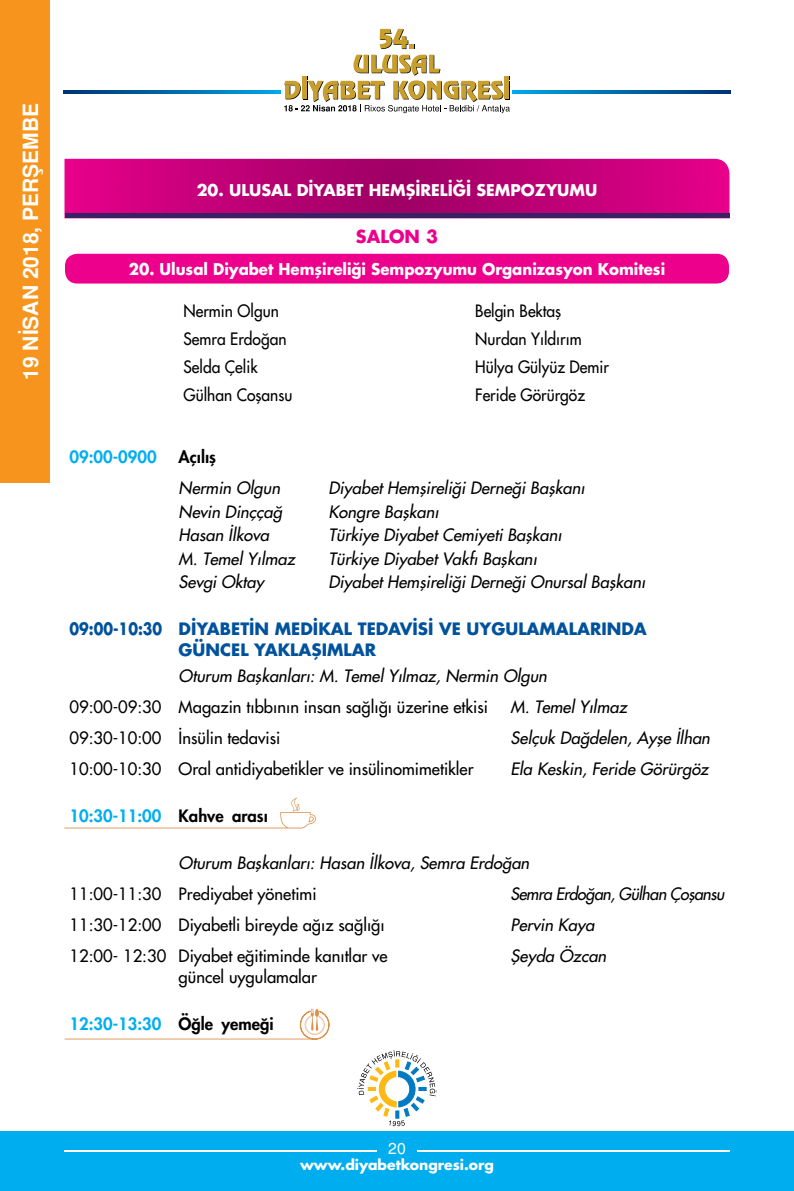
<style>
.page{position:relative;width:794px;height:1191px;background:#fff}
.page>*{position:absolute;margin:0;border:0;box-sizing:border-box;transform-origin:0 0}
.t1{font:700 21px "Helvetica Tr";color:#fff}
.t2{font:17.5px "Futura Bold Tr";color:#ec008c}
.t3{font:16.62px "Futura Italic Tr";color:#000}
.t4{font:16.62px "Futura Normal Tr";color:#000}
.t5{font:16.62px "Futura Normal Tr";color:#000;scale:.94 1}
.t6{font:16.62px/21px "Futura Bold Tr";color:#00529c;scale:.85 1}
.t7{font:16.62px "Futura Heavy Tr";color:#00aeef}
.t8{font:16.62px "Futura Italic Tr";letter-spacing:-.03em;color:#000}
.t9{font:16.62px "Futura Heavy Tr";color:#000}
.t10{font:15.75px "Futura Bold Tr";color:#fff;scale:.95 1}
.t11{font:15.75px "Futura Bold Tr";color:#fff}
.t12{font:15.75px "Helvetica Normal Tr";color:#fff}
.t13{font:14px "Futura Bold Tr";color:#fff}
.s1{color:#000}
</style>
<div class="page">
<div style="left:0;top:0;width:50px;height:483px;background:#f7941e"></div>
<div style="left:0;top:1131px;width:794px;height:60px;background:#00aeef"></div>
<hr style="left:417px;top:1149px;width:313px;height:2px;background:#fff">
<hr style="left:64px;top:1149px;width:312px;height:2px;background:#fff">
<svg style="left:64px;top:90px;width:217px;height:3px"></svg>
<svg style="left:512px;top:90px;width:218px;height:3px"></svg>
<svg style="left:379px;top:29px;width:35px;height:20px"></svg>
<svg style="left:284px;top:55px;width:226px;height:58px"></svg>
<svg style="left:64px;top:1008px;width:266px;height:32px"></svg>
<svg style="left:64px;top:159px;width:665px;height:54px;background:#c10077"></svg>
<div style="left:64px;top:213px;width:665px;height:5px;background:#3a2163"></div>
<svg style="left:64px;top:797px;width:252px;height:31px"></svg>
<div style="left:65px;top:254px;width:664px;height:29px;background:#ec008c;border-radius:12px"></div>
<svg style="left:357px;top:1050px;width:80px;height:76px"></svg>
<p class="t1" style="left:18px;top:380px;width:278px;rotate:-90deg">19 NİSAN 2018, PERŞEMBE</p>
<p class="t11" style="left:197px;top:179px;width:402px">20. ULUSAL DİYABET HEMŞİRELİĞİ SEMPOZYUMU</p>
<p class="t2" style="left:356px;top:224px;width:25px">Salon</p>
<p class="t2" style="left:426px;top:224px;width:14px">3</p>
<p class="t10" style="left:129px;top:258px;width:566px">20. Ulusal Diyabet Hemşireliği Sempozyumu Organizasyon Komitesi</p>
<p class="t5" style="left:184px;top:300px;width:103px">Nermin Olgun</p>
<p class="t5" style="left:475px;top:300px;width:93px">Belgin Bektaş</p>
<p class="t5" style="left:184px;top:328px;width:111px">Semra Erdoğan</p>
<p class="t5" style="left:475px;top:328px;width:115px">Nurdan Yıldırım</p>
<p class="t5" style="left:184px;top:356px;width:80px">Selda Çelik</p>
<p class="t5" style="left:475px;top:356px;width:144px">Hülya Gülyüz Demir</p>
<p class="t5" style="left:183px;top:384px;width:117px">Gülhan Coşansu</p>
<p class="t5" style="left:475px;top:384px;width:118px">Feride Görürgöz</p>
<p class="t7" style="left:69px;top:446px;width:89px">09:00-0900</p>
<p class="t9" style="left:179px;top:446px;width:39px">Açılış</p>
<p class="t3" style="left:179px;top:477px;width:103px">Nermin Olgun</p>
<p class="t3" style="left:328px;top:477px;width:257px">Diyabet Hemşireliği Derneği Başkanı</p>
<p class="t3" style="left:179px;top:500px;width:105px">Nevin Dinççağ</p>
<p class="t3" style="left:328px;top:500px;width:111px">Kongre Başkanı</p>
<p class="t3" style="left:179px;top:524px;width:92px">Hasan İlkova</p>
<p class="t3" style="left:328px;top:524px;width:235px">Türkiye Diyabet Cemiyeti Başkanı</p>
<p class="t3" style="left:179px;top:547px;width:118px">M. Temel Yılmaz</p>
<p class="t3" style="left:328px;top:547px;width:210px">Türkiye Diyabet Vakfı Başkanı</p>
<p class="t3" style="left:179px;top:571px;width:87px">Sevgi Oktay</p>
<p class="t3" style="left:328px;top:571px;width:318px">Diyabet Hemşireliği Derneği Onursal Başkanı</p>
<p class="t6" style="left:179px;top:618px;width:552px;text-indent:-109px">09:00-10:30 DİYABETİN MEDİKAL TEDAVİSİ ve UYGULAMALARINDA<br>GÜNCEL YAKLAŞIMLAR</p>
<p class="t3" style="left:179px;top:665px;width:370px">Oturum Başkanları: M. Temel Yılmaz, Nermin Olgun</p>
<p class="t4" style="left:69px;top:696px;width:420px">09:00-09:30 Magazin tıbbının insan sağlığı üzerine etkisi</p>
<p class="t3" style="left:510px;top:696px;width:118px">M. Temel Yılmaz</p>
<p class="t4" style="left:69px;top:727px;width:212px">09:30-10:00 İnsülin tedavisi</p>
<p class="t3" style="left:510px;top:727px;width:201px">Selçuk Dağdelen, Ayşe İlhan</p>
<p class="t4" style="left:69px;top:758px;width:405px">10:00-10:30 Oral antidiyabetikler ve insülinomimetikler</p>
<p class="t3" style="left:510px;top:758px;width:199px">Ela Keskin, Feride Görürgöz</p>
<p class="t7" style="left:69px;top:804px;width:200px">10:30-11:00 <span class="s1">Kahve arası</span></p>
<p class="t3" style="left:179px;top:851px;width:352px">Oturum Başkanları: Hasan İlkova, Semra Erdoğan</p>
<p class="t4" style="left:69px;top:882px;width:249px">11:00-11:30 Prediyabet yönetimi</p>
<p class="t8" style="left:510px;top:882px;width:215px">Semra Erdoğan, Gülhan Çoşansu</p>
<p class="t4" style="left:69px;top:913px;width:317px">11:30-12:00 Diyabetli bireyde ağız sağlığı</p>
<p class="t3" style="left:510px;top:913px;width:85px">Pervin Kaya</p>
<p class="t4" style="left:69px;top:944px;width:320px">12:00- 12:30 Diyabet eğitiminde kanıtlar ve</p>
<p class="t3" style="left:510px;top:944px;width:97px">Şeyda Özcan</p>
<p class="t4" style="left:179px;top:965px;width:140px">güncel uygulamalar</p>
<p class="t7" style="left:69px;top:1012px;width:206px">12:30-13:30 <span class="s1">Öğle yemeği</span></p>
<p class="t12" style="left:388px;top:1138px;width:19px">20</p>
<p class="t13" style="left:300px;top:1155px;width:195px">www.diyabetkongresi.org</p>
</div>
